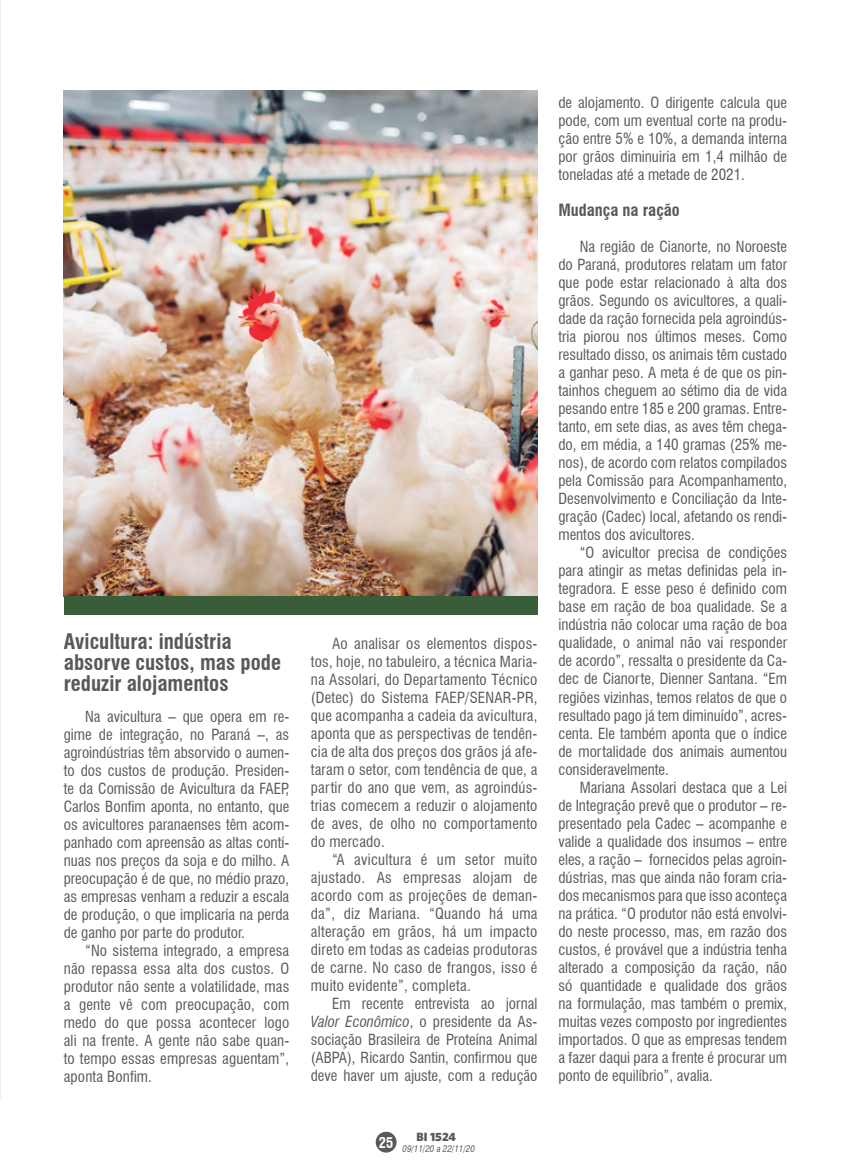
<style>
.page{position:relative;width:851px;height:1170px;background:#fff}
.page>*{position:absolute;margin:0;border:0;box-sizing:border-box;transform-origin:0 0}
.t1{font:700 condensed 21px/21px "Swiss 721 BT";color:#58595b}
.t2{font:700 condensed 16.5px "Swiss 721 BT";color:#58595b}
.t3{font:condensed 15px/18px "Swiss 721 BT";color:#58595b;text-align:justify}
.t4{font:700 condensed 14.4px "Swiss 721 BT";color:#fff}
.t5{font:900 12px "Whitney HTF";color:#58595b}
.t6{font:italic condensed 9px "Swiss 721 BT";color:#58595b}
.s1{font-style:italic}
</style>
<div class="page">
<div style="left:375px;top:1131px;width:21px;height:21px;background:#58595b;border-radius:50%"></div>
<hr style="left:0;top:0;width:1px;height:1098px;background:#efeff0">
<img style="left:64px;top:91px;width:473px;height:505px">
<div style="left:64px;top:596px;width:473px;height:18px;background:#395c39"></div>
<h1 class="t1" style="left:64px;top:630px;width:219px">Avicultura: indústria absorve custos, mas pode reduzir alojamentos</h1>
<p class="t3" style="left:64px;top:707px;width:227px;text-indent:21px">Na avicultura – que opera em re&shy;gime de integração, no Paraná –, as agroindústrias têm absorvido o aumen&shy;to dos custos de produção. Presiden&shy;te da Comissão de Avicultura da FAEP, Carlos Bonfim aponta, no entanto, que os avicultores paranaenses têm acom&shy;panhado com apreensão as altas contí&shy;nuas nos preços da soja e do milho. A preocupação é de que, no médio prazo, as empresas venham a reduzir a escala de produção, o que implicaria na perda de ganho por parte do produtor.</p>
<p class="t3" style="left:64px;top:941px;width:227px;text-indent:21px">“No sistema integrado, a empresa não repassa essa alta dos custos. O produtor não sente a volatilidade, mas a gente vê com preocupação, com medo do que possa acontecer logo ali na frente. A gente não sabe quan&shy;to tempo essas empresas aguentam”, aponta Bonfim.</p>
<p class="t3" style="left:311px;top:634px;width:228px;text-indent:21px">Ao analisar os elementos dispos&shy;tos, hoje, no tabuleiro, a técnica Maria&shy;na Assolari, do Departamento Técnico (Detec) do Sistema FAEP/SENAR-PR, que acompanha a cadeia da avicultura, aponta que as perspectivas de tendên&shy;cia de alta dos preços dos grãos já afe&shy;taram o setor, com tendência de que, a partir do ano que vem, as agroindús&shy;trias comecem a reduzir o alojamento de aves, de olho no comportamento do mercado.</p>
<p class="t3" style="left:311px;top:850px;width:228px;text-indent:21px">“A avicultura é um setor muito ajustado. As empresas alojam de acordo com as projeções de deman&shy;da”, diz Mariana. “Quando há uma alteração em grãos, há um impacto direto em todas as cadeias produtoras de carne. No caso de frangos, isso é muito evidente”, completa.</p>
<p class="t3" style="left:311px;top:994px;width:228px;text-indent:21px">Em recente entrevista ao jornal <span class="s1">Valor Econômico</span>, o presidente da As&shy;sociação Brasileira de Proteína Animal (ABPA), Ricardo Santin, confirmou que deve haver um ajuste, com a redução</p>
<p class="t4" style="left:379px;top:1133px;width:16px">25</p>
<p class="t5" style="left:416px;top:1128px;width:41px">BI 1524</p>
<p class="t6" style="left:402px;top:1143px;width:74px">09/11/20 a 22/11/20</p>
<p class="t3" style="left:558px;top:94px;width:230px">de alojamento. O dirigente calcula que pode, com um eventual corte na produ&shy;ção entre 5% e 10%, a demanda interna por grãos diminuiria em 1,4 milhão de toneladas até a metade de 2021.</p>
<p class="t2" style="left:558px;top:200px;width:123px">Mudança na ração</p>
<p class="t3" style="left:558px;top:238px;width:230px;text-indent:21px">Na região de Cianorte, no Noroeste do Paraná, produtores relatam um fator que pode estar relacionado à alta dos grãos. Segundo os avicultores, a quali&shy;dade da ração fornecida pela agroindús&shy;tria piorou nos últimos meses. Como resultado disso, os animais têm custado a ganhar peso. A meta é de que os pin&shy;tainhos cheguem ao sétimo dia de vida pesando entre 185 e 200 gramas. Entre&shy;tanto, em sete dias, as aves têm chega&shy;do, em média, a 140 gramas (25% me&shy;nos), de acordo com relatos compilados pela Comissão para Acompanhamento, Desenvolvimento e Conciliação da Inte&shy;gração (Cadec) local, afetando os rendi&shy;mentos dos avicultores.</p>
<p class="t3" style="left:558px;top:544px;width:230px;text-indent:21px">“O avicultor precisa de condições para atingir as metas definidas pela in&shy;tegradora. E esse peso é definido com base em ração de boa qualidade. Se a indústria não colocar uma ração de boa qualidade, o animal não vai responder de acordo”, ressalta o presidente da Ca&shy;dec de Cianorte, Dienner Santana. “Em regiões vizinhas, temos relatos de que o resultado pago já tem diminuído”, acres&shy;centa. Ele também aponta que o índice de mortalidade dos animais aumentou consideravelmente.</p>
<p class="t3" style="left:558px;top:778px;width:230px;text-indent:21px">Mariana Assolari destaca que a Lei de Integração prevê que o produtor – re&shy;presentado pela Cadec – acompanhe e valide a qualidade dos insumos – entre eles, a ração – fornecidos pelas agroin&shy;dústrias, mas que ainda não foram cria&shy;dos mecanismos para que isso aconteça na prática. “O produtor não está envolvi&shy;do neste processo, mas, em razão dos custos, é provável que a indústria tenha alterado a composição da ração, não só quantidade e qualidade dos grãos na formulação, mas também o premix, muitas vezes composto por ingredientes importados. O que as empresas tendem a fazer daqui para a frente é procurar um ponto de equilíbrio”, avalia.</p>
</div>
